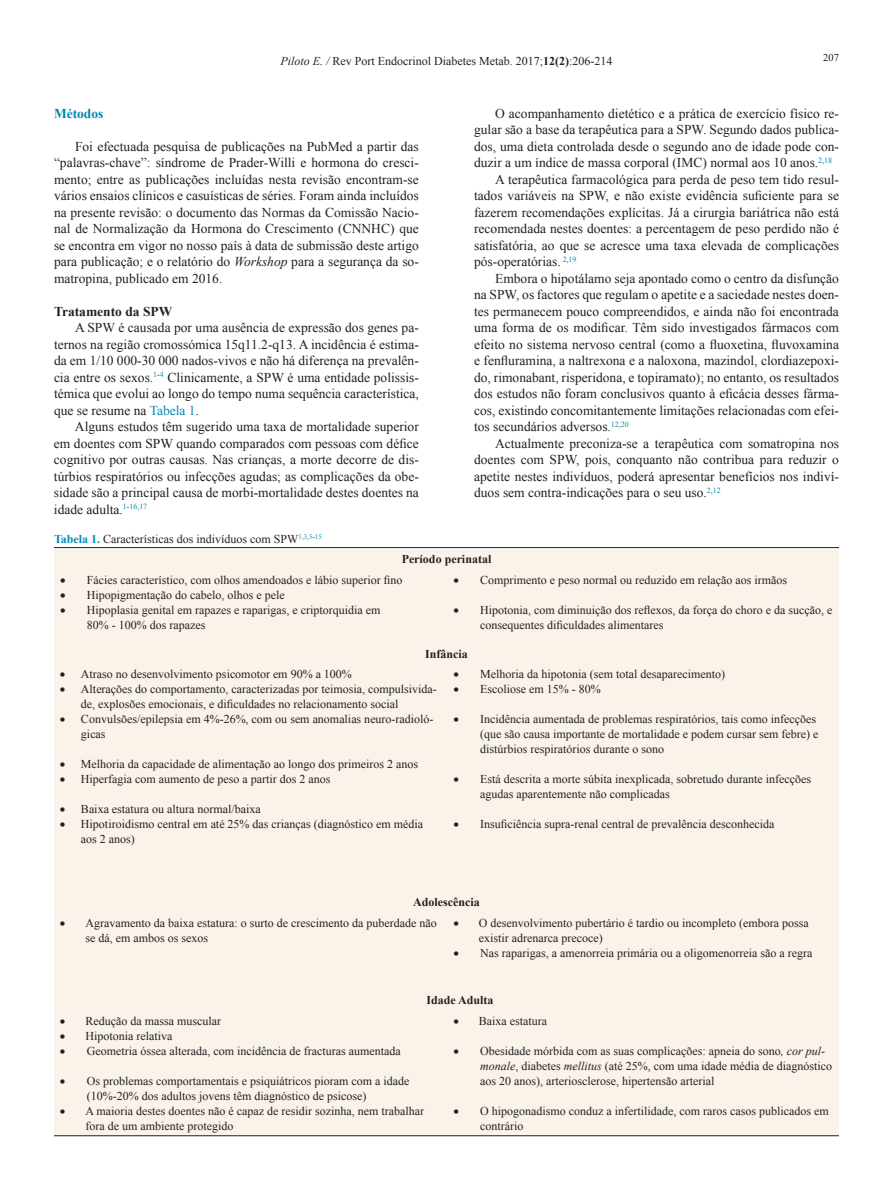
<style>
.page{position:relative;width:893px;height:1191px;background:#fff}
.page>*{position:absolute;margin:0;border:0;box-sizing:border-box;transform-origin:0 0}
.t1{font:13.5px/16.5px "Times New Roman";color:#231f20;text-align:justify}
.t2{font:700 13.5px "Times New Roman";color:#231f20}
.t3{font:700 13.5px "Times New Roman";color:#0088b2}
.t4{font:12px/15px "Times New Roman";color:#231f20}
.t5{font:700 12px "Times New Roman";color:#231f20}
.t6{font:10.5px "Times New Roman";color:#231f20}
.s1{font-style:italic}
.s2{font-weight:700}
.s3{color:#0088b2}
.s4{font-weight:700;color:#0088b2}
</style>
<div class="page">
<div style="left:54px;top:549px;width:785px;height:586px;background:#f9f3ea"></div>
<hr style="left:54px;top:547px;width:785px;height:1px;background:#231f20">
<hr style="left:54px;top:1135px;width:785px;height:1px;background:#231f20">
<p class="t4" style="left:280px;top:53px;width:333px"><span class="s1">Piloto E. /</span> Rev Port Endocrinol Diabetes Metab. 2017;<span class="s2">12(2)</span>:206-214</p>
<p class="t6" style="left:823px;top:50px;width:17px">207</p>
<p class="t3" style="left:54px;top:103px;width:51px">Métodos</p>
<p class="t1" style="left:54px;top:137px;width:366px;text-indent:21px">Foi efectuada pesquisa de publicações na PubMed a partir das “palavras-chave”: síndrome de Prader-Willi e hormona do cresci&shy;mento; entre as publicações incluídas nesta revisão encontram-se vários ensaios clínicos e casuísticas de séries. Foram ainda incluídos na presente revisão: o documento das Normas da Comissão Nacio&shy;nal de Normalização da Hormona do Crescimento (CNNHC) que se encontra em vigor no nosso país à data de submissão deste artigo para publicação; e o relatório do <span class="s1">Workshop</span> para a segurança da so&shy;matropina, publicado em 2016.</p>
<p class="t2" style="left:54px;top:301px;width:120px">Tratamento da SPW</p>
<p class="t1" style="left:54px;top:319px;width:366px;text-indent:21px">A SPW é causada por uma ausência de expressão dos genes pa&shy;ternos na região cromossómica 15q11.2-q13. A incidência é estima&shy;da em 1/10 000-30 000 nados-vivos e não há diferença na prevalên&shy;cia entre os sexos.<sup>1</sup><sup>-</sup><sup>4</sup> Clinicamente, a SPW é uma entidade polissis&shy;témica que evolui ao longo do tempo numa sequência característica, que se resume na <span class="s3">Tabela 1</span>.</p>
<p class="t1" style="left:54px;top:418px;width:366px;text-indent:21px">Alguns estudos têm sugerido uma taxa de mortalidade superior em doentes com SPW quando comparados com pessoas com défice cognitivo por outras causas. Nas crianças, a morte decorre de dis&shy;túrbios respiratórios ou infecções agudas; as complicações da obe&shy;sidade são a principal causa de morbi-mortalidade destes doentes na idade adulta.<sup>1</sup><sup>-</sup><sup>16</sup><sup>,</sup><sup>17</sup></p>
<p class="t4" style="left:54px;top:531px;width:269px"><span class="s4">Tabela 1.</span> Características dos indivíduos com SPW<sup>1</sup><sup>,</sup><sup>3</sup><sup>,</sup><sup>5</sup><sup>-</sup><sup>15</sup></p>
<p class="t1" style="left:495px;top:105px;width:345px">O acompanhamento dietético e a prática de exercício físico re-</p>
<p class="t1" style="left:474px;top:121px;width:366px">gular são a base da terapêutica para a SPW. Segundo dados publica-</p>
<p class="t1" style="left:474px;top:138px;width:366px">dos, uma dieta controlada desde o segundo ano de idade pode con-</p>
<p class="t1" style="left:474px;top:154px;width:359px">duzir a um índice de massa corporal (IMC) normal aos 10 anos.<sup>2</sup><sup>,</sup><sup>18</sup></p>
<p class="t1" style="left:495px;top:171px;width:345px">A terapêutica farmacológica para perda de peso tem tido resul-</p>
<p class="t1" style="left:474px;top:187px;width:366px">tados variáveis na SPW, e não existe evidência suficiente para se</p>
<p class="t1" style="left:474px;top:204px;width:366px">fazerem recomendações explícitas. Já a cirurgia bariátrica não está</p>
<p class="t1" style="left:474px;top:220px;width:366px">recomendada nestes doentes: a percentagem de peso perdido não é</p>
<p class="t1" style="left:474px;top:237px;width:366px">satisfatória, ao que se acresce uma taxa elevada de complicações</p>
<p class="t1" style="left:474px;top:253px;width:104px">pós-operatórias. <sup>2</sup><sup>,</sup><sup>19</sup></p>
<p class="t1" style="left:495px;top:270px;width:345px">Embora o hipotálamo seja apontado como o centro da disfunção</p>
<p class="t1" style="left:474px;top:286px;width:366px">na SPW, os factores que regulam o apetite e a saciedade nestes doen-</p>
<p class="t1" style="left:474px;top:303px;width:366px">tes permanecem pouco compreendidos, e ainda não foi encontrada</p>
<p class="t1" style="left:474px;top:319px;width:366px">uma forma de os modificar. Têm sido investigados fármacos com</p>
<p class="t1" style="left:474px;top:336px;width:366px">efeito no sistema nervoso central (como a fluoxetina, fluvoxamina</p>
<p class="t1" style="left:474px;top:352px;width:366px">e fenfluramina, a naltrexona e a naloxona, mazindol, clordiazepoxi-</p>
<p class="t1" style="left:474px;top:369px;width:366px">do, rimonabant, risperidona, e topiramato); no entanto, os resultados</p>
<p class="t1" style="left:474px;top:385px;width:366px">dos estudos não foram conclusivos quanto à eficácia desses fárma-</p>
<p class="t1" style="left:474px;top:402px;width:366px">cos, existindo concomitantemente limitações relacionadas com efei-</p>
<p class="t1" style="left:474px;top:418px;width:156px">tos secundários adversos.<sup>12</sup><sup>,</sup><sup>20</sup></p>
<p class="t1" style="left:495px;top:435px;width:345px">Actualmente preconiza-se a terapêutica com somatropina nos</p>
<p class="t1" style="left:474px;top:451px;width:366px">doentes com SPW, pois, conquanto não contribua para reduzir o</p>
<p class="t1" style="left:474px;top:468px;width:366px">apetite nestes indivíduos, poderá apresentar benefícios nos indiví-</p>
<p class="t1" style="left:474px;top:484px;width:248px">duos sem contra-indicações para o seu uso.<sup>2</sup><sup>,</sup><sup>12</sup></p>
<p class="t5" style="left:402px;top:551px;width:91px">Período perinatal</p>
<p class="t4" style="left:60px;top:572px;width:344px">• Fácies característico, com olhos amendoados e lábio superior fino</p>
<p class="t4" style="left:60px;top:587px;width:226px">• Hipopigmentação do cabelo, olhos e pele</p>
<p class="t4" style="left:87px;top:602px;width:295px;text-indent:-27px">• Hipoplasia genital em rapazes e raparigas, e criptorquidia em<br>80% - 100% dos rapazes</p>
<p class="t4" style="left:453px;top:572px;width:335px">• Comprimento e peso normal ou reduzido em relação aos irmãos</p>
<p class="t4" style="left:480px;top:602px;width:354px;text-indent:-27px">• Hipotonia, com diminuição dos reflexos, da força do choro e da sucção, e consequentes dificuldades alimentares</p>
<p class="t5" style="left:425px;top:645px;width:44px">Infância</p>
<p class="t4" style="left:60px;top:666px;width:293px">• Atraso no desenvolvimento psicomotor em 90% a 100%</p>
<p class="t4" style="left:81px;top:681px;width:357px;text-indent:-21px">• Alterações do comportamento, caracterizadas por teimosia, compulsivida&shy;de, explosões emocionais, e dificuldades no relacionamento social</p>
<p class="t4" style="left:81px;top:711px;width:354px;text-indent:-21px">• Convulsões/epilepsia em 4%-26%, com ou sem anomalias neuro-radioló&shy;gicas</p>
<p class="t4" style="left:60px;top:756px;width:360px">• Melhoria da capacidade de alimentação ao longo dos primeiros 2 anos</p>
<p class="t4" style="left:60px;top:771px;width:272px">• Hiperfagia com aumento de peso a partir dos 2 anos</p>
<p class="t4" style="left:60px;top:801px;width:202px">• Baixa estatura ou altura normal/baixa</p>
<p class="t4" style="left:81px;top:816px;width:344px;text-indent:-21px">• Hipotiroidismo central em até 25% das crianças (diagnóstico em média aos 2 anos)</p>
<p class="t4" style="left:453px;top:666px;width:273px">• Melhoria da hipotonia (sem total desaparecimento)</p>
<p class="t4" style="left:453px;top:681px;width:149px">• Escoliose em 15% - 80%</p>
<p class="t4" style="left:480px;top:711px;width:340px;text-indent:-27px">• Incidência aumentada de problemas respiratórios, tais como infecções (que são causa importante de mortalidade e podem cursar sem febre) e distúrbios respiratórios durante o sono</p>
<p class="t4" style="left:480px;top:771px;width:332px;text-indent:-27px">• Está descrita a morte súbita inexplicada, sobretudo durante infecções agudas aparentemente não complicadas</p>
<p class="t4" style="left:453px;top:816px;width:322px">• Insuficiência supra-renal central de prevalência desconhecida</p>
<p class="t5" style="left:413px;top:893px;width:68px">Adolescência</p>
<p class="t4" style="left:85px;top:915px;width:353px;text-indent:-26px">• Agravamento da baixa estatura: o surto de crescimento da puberdade não se dá, em ambos os sexos</p>
<p class="t4" style="left:479px;top:915px;width:331px;text-indent:-26px">• O desenvolvimento pubertário é tardio ou incompleto (embora possa existir adrenarca precoce)</p>
<p class="t4" style="left:453px;top:945px;width:360px">• Nas raparigas, a amenorreia primária ou a oligomenorreia são a regra</p>
<p class="t5" style="left:426px;top:991px;width:69px">Idade Adulta</p>
<p class="t4" style="left:60px;top:1012px;width:163px">• Redução da massa muscular</p>
<p class="t4" style="left:60px;top:1027px;width:114px">• Hipotonia relativa</p>
<p class="t4" style="left:60px;top:1042px;width:342px">• Geometria óssea alterada, com incidência de fracturas aumentada</p>
<p class="t4" style="left:87px;top:1072px;width:324px;text-indent:-27px">• Os problemas comportamentais e psiquiátricos pioram com a idade (10%-20% dos adultos jovens têm diagnóstico de psicose)</p>
<p class="t4" style="left:85px;top:1102px;width:340px;text-indent:-26px">• A maioria destes doentes não é capaz de residir sozinha, nem trabalhar fora de um ambiente protegido</p>
<p class="t4" style="left:453px;top:1012px;width:95px">• Baixa estatura</p>
<p class="t4" style="left:480px;top:1042px;width:353px;text-indent:-27px">• Obesidade mórbida com as suas complicações: apneia do sono<span class="s1">, cor pul&shy;monale</span>, diabetes <span class="s1">mellitus</span> (até 25%, com uma idade média de diagnóstico aos 20 anos), arteriosclerose, hipertensão arterial</p>
<p class="t4" style="left:480px;top:1102px;width:350px;text-indent:-27px">• O hipogonadismo conduz a infertilidade, com raros casos publicados em contrário</p>
</div>
